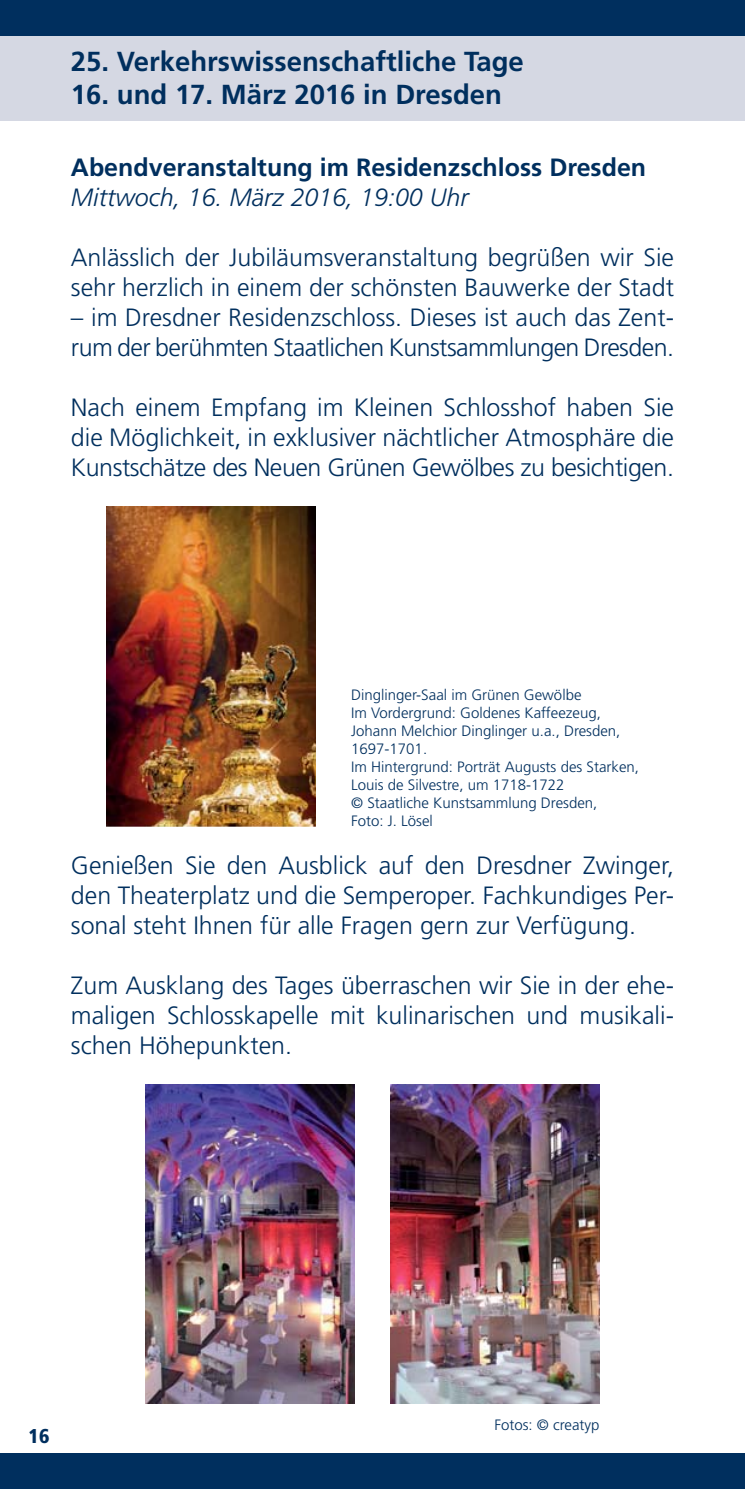
<style>
.page{position:relative;width:745px;height:1489px;background:#fff}
.page>*{position:absolute;margin:0;border:0;box-sizing:border-box;transform-origin:0 0}
.t1{font:700 27.5px "Frutiger";color:#002f5e}
.t2{font:300 25px/30px "Frutiger";color:#002f5e;text-align:justify}
.t3{font:300 25px/30px "Frutiger";letter-spacing:-.025em;color:#002f5e}
.t4{font:700 25px "Frutiger";color:#002f5e}
.t5{font:italic 300 25px "Frutiger";color:#002f5e}
.t6{font:900 condensed 20px "Frutiger";color:#002f5e}
.t7{font:300 15px/18px "Frutiger";color:#002f5e}
</style>
<div class="page">
<div style="left:0;top:0;width:744px;height:120px;background:#d5d8e3"></div>
<div style="left:0;top:1453px;width:744px;height:35px;background:#002f5e"></div>
<div style="left:0;top:0;width:744px;height:35px;background:#002f5e"></div>
<img style="left:106px;top:507px;width:209px;height:319px">
<img style="left:145px;top:1084px;width:209px;height:319px">
<img style="left:390px;top:1084px;width:209px;height:319px">
<p class="t1" style="left:71px;top:50px;width:454px">25. Verkehrswissenschaftliche Tage</p>
<p class="t1" style="left:71px;top:83px;width:432px">16. und 17. März 2016 in Dresden</p>
<p class="t4" style="left:71px;top:157px;width:576px">Abendveranstaltung im Residenzschloss Dresden</p>
<p class="t5" style="left:71px;top:187px;width:399px">Mittwoch, 16. März 2016, 19:00 Uhr</p>
<p class="t2" style="left:71px;top:244px;width:604px">Anlässlich der Jubiläumsveranstaltung begrüßen wir Sie sehr herzlich in einem der schönsten Bauwerke der Stadt</p>
<p class="t3" style="left:71px;top:304px;width:604px">– im Dresdner Residenzschloss. Dieses ist auch das Zent&shy;rum der berühmten Staatlichen Kunstsammlungen Dresden.</p>
<p class="t2" style="left:71px;top:394px;width:604px">Nach einem Empfang im Kleinen Schlosshof haben Sie die Möglichkeit, in exklusiver nächtlicher Atmosphäre die Kunstschätze des Neuen Grünen Gewölbes zu besichtigen.</p>
<p class="t7" style="left:351px;top:687px;width:289px">Dinglinger-Saal im Grünen Gewölbe<br>Im Vordergrund: Goldenes Kaffeezeug,<br>Johann Melchior Dinglinger u.a., Dresden,<br>1697-1701.<br>Im Hintergrund: Porträt Augusts des Starken,<br>Louis de Silvestre, um 1718-1722<br>© Staatliche Kunstsammlung Dresden,<br>Foto: J. Lösel</p>
<p class="t2" style="left:71px;top:851px;width:604px">Genießen Sie den Ausblick auf den Dresdner Zwinger, den Theaterplatz und die Semperoper. Fachkundiges Per&shy;sonal steht Ihnen für alle Fragen gern zur Verfügung.</p>
<p class="t2" style="left:71px;top:971px;width:604px">Zum Ausklang des Tages überraschen wir Sie in der ehe&shy;maligen Schlosskapelle mit kulinarischen und musikali&shy;schen Höhepunkten.</p>
<p class="t6" style="left:29px;top:1428px;width:22px">16</p>
<p class="t7" style="left:494px;top:1416px;width:107px">Fotos: © creatyp</p>
</div>
